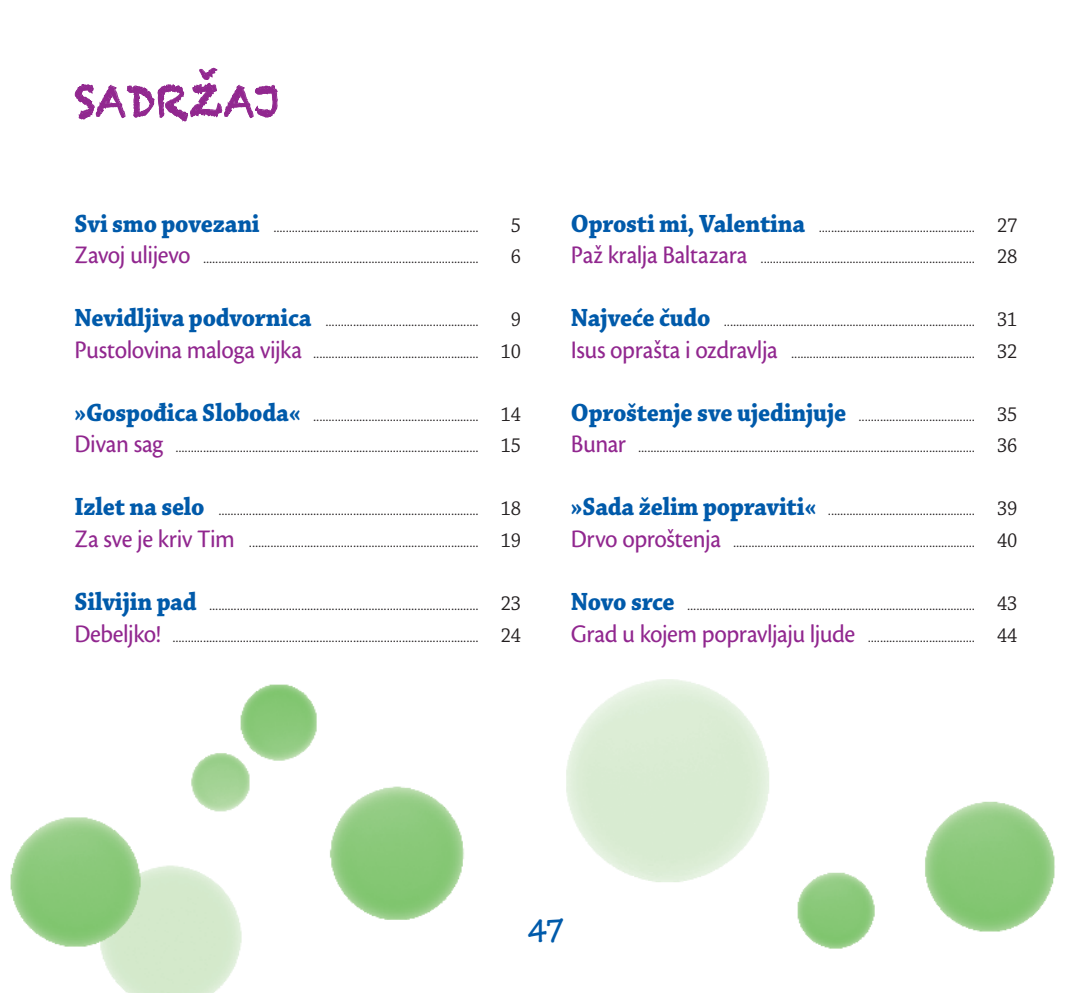
<style>
.page{position:relative;width:1092px;height:993px;background:#fff}
.page>*{position:absolute;margin:0;border:0;box-sizing:border-box;transform-origin:0 0}
.t1{font:42px "Chalk Moj";color:#91278f}
.t2{font:700 35px "Tekton Pro";color:#005aaa;scale:.85 1}
.t3{font:21px "Chaparral Pro";color:#231f20;scale:.93 1}
.t4{font:14px "Chaparral Pro";color:#231f20;scale:.93 1}
.s1{font-weight:700;font-size:26.25px;color:#005aaa}
.s2{font-family:"Cronos Pro Capt";font-size:26.25px;color:#91278f}
.s3{font-size:21px}
</style>
<div class="page">
<img style="left:10px;top:817px;width:232px;height:175px">
<img style="left:792px;top:865px;width:90px;height:92px;border-radius:32px">
<img style="left:925px;top:801px;width:130px;height:131px">
<img style="left:330px;top:786px;width:134px;height:134px">
<img style="left:174px;top:674px;width:146px;height:142px;border-radius:32px">
<svg style="left:74px;top:67px;width:204px;height:55px"></svg>
<h1 class="t1" style="left:74px;top:77px;width:205px">SADRŽAJ</h1>
<p class="t4" style="left:74px;top:222px;width:436px"><span class="s1">Svi smo povezani</span> ...................................................................</p>
<h3 class="t3" style="left:511px;top:217px;width:13px">5</h3>
<p class="t4" style="left:74px;top:253px;width:436px"><span class="s2">Zavoj ulijevo</span> ..........................................................................................</p>
<h3 class="t3" style="left:511px;top:248px;width:13px">6</h3>
<p class="t4" style="left:74px;top:316px;width:436px"><span class="s1">Nevidljiva podvornica</span> ..................................................</p>
<h3 class="t3" style="left:511px;top:311px;width:13px">9</h3>
<p class="t4" style="left:74px;top:348px;width:482px"><span class="s2">Pustolovina maloga vijka</span> ...................................................... <span class="s3">10</span></p>
<p class="t4" style="left:74px;top:411px;width:482px"><span class="s1">»Gospođica Sloboda«</span> ...................................................... <span class="s3">14</span></p>
<p class="t4" style="left:74px;top:442px;width:482px"><span class="s2">Divan sag</span> ................................................................................................... <span class="s3">15</span></p>
<p class="t4" style="left:74px;top:505px;width:482px"><span class="s1">Izlet na selo</span> ..................................................................................... <span class="s3">18</span></p>
<p class="t4" style="left:74px;top:537px;width:482px"><span class="s2">Za sve je kriv Tim</span> ........................................................................... <span class="s3">19</span></p>
<p class="t4" style="left:74px;top:600px;width:482px"><span class="s1">Silvijin pad</span> ........................................................................................ <span class="s3">23</span></p>
<p class="t4" style="left:74px;top:631px;width:482px"><span class="s2">Debeljko!</span> .................................................................................................... <span class="s3">24</span></p>
<p class="t4" style="left:570px;top:222px;width:482px"><span class="s1">Oprosti mi, Valentina</span> ................................................... <span class="s3">27</span></p>
<p class="t4" style="left:570px;top:253px;width:482px"><span class="s2">Paž kralja Baltazara</span> ...................................................................... <span class="s3">28</span></p>
<p class="t4" style="left:570px;top:316px;width:482px"><span class="s1">Najveće čudo</span> .................................................................................. <span class="s3">31</span></p>
<p class="t4" style="left:570px;top:348px;width:482px"><span class="s2">Isus oprašta i ozdravlja</span> ............................................................ <span class="s3">32</span></p>
<p class="t4" style="left:570px;top:411px;width:482px"><span class="s1">Oproštenje sve ujedinjuje</span> ...................................... <span class="s3">35</span></p>
<p class="t4" style="left:570px;top:442px;width:482px"><span class="s2">Bunar</span> .............................................................................................................. <span class="s3">36</span></p>
<p class="t4" style="left:570px;top:505px;width:482px"><span class="s1">»Sada želim popraviti«</span> ................................................ <span class="s3">39</span></p>
<p class="t4" style="left:570px;top:537px;width:482px"><span class="s2">Drvo oproštenja</span> ............................................................................... <span class="s3">40</span></p>
<p class="t4" style="left:570px;top:600px;width:482px"><span class="s1">Novo srce</span> .............................................................................................. <span class="s3">43</span></p>
<p class="t4" style="left:570px;top:631px;width:482px"><span class="s2">Grad u kojem popravljaju ljude</span> ................................... <span class="s3">44</span></p>
<h2 class="t2" style="left:527px;top:909px;width:44px">47</h2>
</div>
